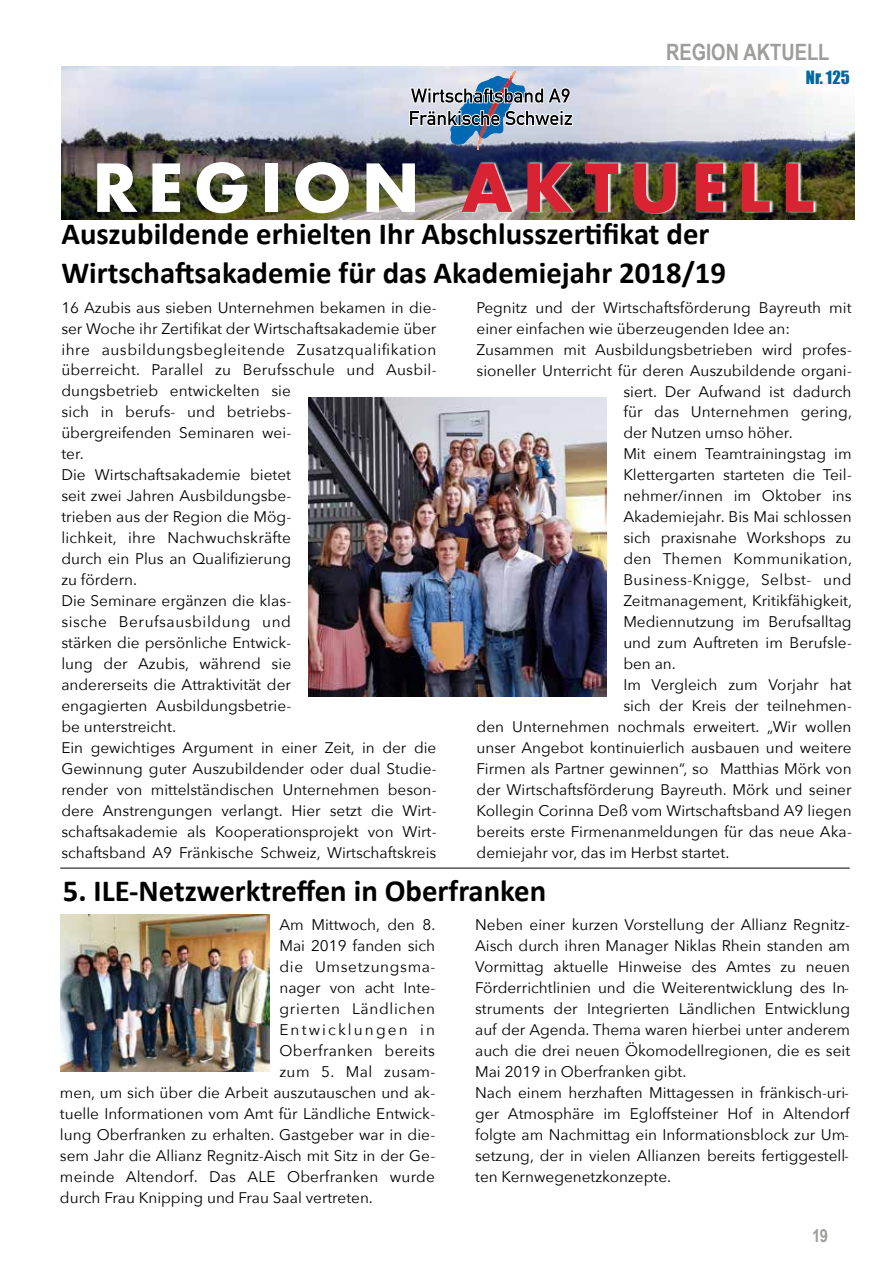
<style>
.page{position:relative;width:893px;height:1263px;background:#fff}
.page>*{position:absolute;margin:0;border:0;box-sizing:border-box;transform-origin:0 0}
.t1{font:700 64.35px "Futura";letter-spacing:.15em;color:#d82332}
.t2{font:700 30.75px/39.2px "Calibri";color:#000}
.t3{font:700 22.5px "Arial Narrow";color:#9d9d9c}
.t4{font:700 18px "Arial Narrow";color:#9d9d9c}
.t5{font:16.8px "Impact";color:#0367a0}
.t6{font:15.45px/21px "Avenir Next";color:#000}
.t7{font:15.45px "Avenir Next";letter-spacing:.025em;color:#000}
.t8{font:15.45px "Avenir Next";letter-spacing:.02em;color:#000}
.t9{font:15.45px "Avenir Next";letter-spacing:.045em;color:#000}
.t10{font:15.45px "Avenir Next";letter-spacing:.04em;color:#000}
.t11{font:15.45px "Avenir Next";letter-spacing:.135em;color:#000}
.s1{color:#fff}
</style>
<div class="page">
<img style="left:62px;top:66px;width:792px;height:153px">
<svg style="left:408px;top:72px;width:166px;height:77px;background:#96a5b7"></svg>
<img style="left:461px;top:162px;width:357px;height:53px">
<img style="left:308px;top:398px;width:298px;height:298px">
<hr style="left:60px;top:868px;width:790px;height:1px;background:#000">
<img style="left:60px;top:914px;width:210px;height:158px">
<h3 class="t3" style="left:666px;top:35px;width:165px">REGION AKTUELL</h3>
<p class="t5" style="left:806px;top:64px;width:45px">Nr. 125</p>
<h1 class="t1" style="left:92px;top:141px;width:724px"><span class="s1">REGION</span> AKTUELL</h1>
<h2 class="t2" style="left:61px;top:214px;width:666px">Auszubildende erhielten Ihr Abschlusszer1fikat der<br>Wirtscha6sakademie für das Akademiejahr 2018/19</h2>
<p class="t6" style="left:61px;top:296px;width:377px">16 Azubis aus sieben Unternehmen bekamen in die&shy;ser Woche ihr Zertifikat der Wirtschaftsakademie über ihre ausbildungsbegleitende Zusatzqualifikation überreicht. Parallel zu Berufsschule und Ausbil&shy;dungsbetrieb entwickelten sie<br>sich in berufs- und betriebs-<br>übergreifenden Seminaren wei-<br>ter.<br>Die Wirtschaftsakademie bietet<br>seit zwei Jahren Ausbildungsbe-<br>trieben aus der Region die Mög-<br>lichkeit, ihre Nachwuchskräfte<br>durch ein Plus an Qualifizierung<br>zu fördern.<br>Die Seminare ergänzen die klas-<br>sische Berufsausbildung und<br>stärken die persönliche Entwick-<br>lung der Azubis, während sie<br>andererseits die Attraktivität der<br>engagierten Ausbildungsbetrie-<br>be unterstreicht.<br>Ein gewichtiges Argument in einer Zeit, in der die Gewinnung guter Auszubildender oder dual Studie&shy;render von mittelständischen Unternehmen beson&shy;dere Anstrengungen verlangt. Hier setzt die Wirt&shy;schaftsakademie als Kooperationsprojekt von Wirt&shy;schaftsband A9 Fränkische Schweiz, Wirtschaftskreis</p>
<p class="t6" style="left:477px;top:296px;width:377px">Pegnitz und der Wirtschaftsförderung Bayreuth mit</p>
<p class="t6" style="left:477px;top:317px;width:315px">einer einfachen wie überzeugenden Idee an:</p>
<p class="t6" style="left:477px;top:338px;width:377px">Zusammen mit Ausbildungsbetrieben wird profes-</p>
<p class="t6" style="left:477px;top:359px;width:377px">sioneller Unterricht für deren Auszubildende organi-</p>
<p class="t6" style="left:623px;top:380px;width:230px">siert. Der Aufwand ist dadurch</p>
<p class="t6" style="left:623px;top:401px;width:230px">für das Unternehmen gering,</p>
<p class="t6" style="left:623px;top:422px;width:171px">der Nutzen umso höher.</p>
<p class="t6" style="left:623px;top:443px;width:230px">Mit einem Teamtrainingstag im</p>
<p class="t6" style="left:623px;top:464px;width:230px">Klettergarten starteten die Teil-</p>
<p class="t6" style="left:623px;top:485px;width:230px">nehmer/innen im Oktober ins</p>
<p class="t6" style="left:623px;top:506px;width:230px">Akademiejahr. Bis Mai schlossen</p>
<p class="t6" style="left:623px;top:527px;width:230px">sich praxisnahe Workshops zu</p>
<p class="t8" style="left:623px;top:546px;width:230px">den Themen Kommunikation,</p>
<p class="t7" style="left:623px;top:567px;width:230px">Business-Knigge, Selbst- und</p>
<p class="t6" style="left:623px;top:590px;width:230px">Zeitmanagement, Kritikfähigkeit,</p>
<p class="t6" style="left:623px;top:610px;width:230px">Mediennutzung im Berufsalltag</p>
<p class="t6" style="left:623px;top:631px;width:230px">und zum Auftreten im Berufsle-</p>
<p class="t6" style="left:623px;top:652px;width:54px">ben an.</p>
<p class="t6" style="left:623px;top:673px;width:230px">Im Vergleich zum Vorjahr hat</p>
<p class="t6" style="left:623px;top:694px;width:230px">sich der Kreis der teilnehmen-</p>
<p class="t6" style="left:477px;top:715px;width:377px">den Unternehmen nochmals erweitert. „Wir wollen</p>
<p class="t6" style="left:477px;top:736px;width:377px">unser Angebot kontinuierlich ausbauen und weitere</p>
<p class="t6" style="left:477px;top:757px;width:377px">Firmen als Partner gewinnen“, so Matthias Mörk von</p>
<p class="t6" style="left:477px;top:778px;width:377px">der Wirtschaftsförderung Bayreuth. Mörk und seiner</p>
<p class="t6" style="left:477px;top:799px;width:377px">Kollegin Corinna Deß vom Wirtschaftsband A9 liegen</p>
<p class="t6" style="left:477px;top:820px;width:377px">bereits erste Firmenanmeldungen für das neue Aka-</p>
<p class="t6" style="left:477px;top:841px;width:254px">demiejahr vor, das im Herbst startet.</p>
<h2 class="t2" style="left:63px;top:871px;width:485px">5. ILE-Netzwerktreffen in Oberfranken</h2>
<p class="t6" style="left:279px;top:914px;width:158px">Am Mittwoch, den 8.</p>
<p class="t6" style="left:279px;top:935px;width:157px">Mai 2019 fanden sich</p>
<p class="t10" style="left:279px;top:954px;width:157px">die Umsetzungsma-</p>
<p class="t6" style="left:279px;top:977px;width:157px">nager von acht Inte-</p>
<p class="t9" style="left:279px;top:996px;width:157px">grierten Ländlichen</p>
<p class="t11" style="left:279px;top:1017px;width:157px">Entwicklungen in</p>
<p class="t7" style="left:279px;top:1038px;width:157px">Oberfranken bereits</p>
<p class="t7" style="left:279px;top:1059px;width:157px">zum 5. Mal zusam-</p>
<p class="t6" style="left:60px;top:1082px;width:377px">men, um sich über die Arbeit auszutauschen und ak-</p>
<p class="t6" style="left:60px;top:1103px;width:377px">tuelle Informationen vom Amt für Ländliche Entwick-</p>
<p class="t6" style="left:60px;top:1124px;width:377px">lung Oberfranken zu erhalten. Gastgeber war in die-</p>
<p class="t6" style="left:60px;top:1145px;width:377px">sem Jahr die Allianz Regnitz-Aisch mit Sitz in der Ge-</p>
<p class="t6" style="left:60px;top:1165px;width:376px">meinde Altendorf. Das ALE Oberfranken wurde</p>
<p class="t6" style="left:60px;top:1186px;width:314px">durch Frau Knipping und Frau Saal vertreten.</p>
<p class="t6" style="left:475px;top:914px;width:377px">Neben einer kurzen Vorstellung der Allianz Regnitz-Aisch durch ihren Manager Niklas Rhein standen am Vormittag aktuelle Hinweise des Amtes zu neuen Förderrichtlinien und die Weiterentwicklung des In&shy;struments der Integrierten Ländlichen Entwicklung auf der Agenda. Thema waren hierbei unter anderem auch die drei neuen Ökomodellregionen, die es seit Mai 2019 in Oberfranken gibt.<br>Nach einem herzhaften Mittagessen in fränkisch-uri&shy;ger Atmosphäre im Egloffsteiner Hof in Altendorf folgte am Nachmittag ein Informationsblock zur Um&shy;setzung, der in vielen Allianzen bereits fertiggestell&shy;ten Kernwegenetzkonzepte.</p>
<p class="t4" style="left:812px;top:1222px;width:17px">19</p>
</div>
